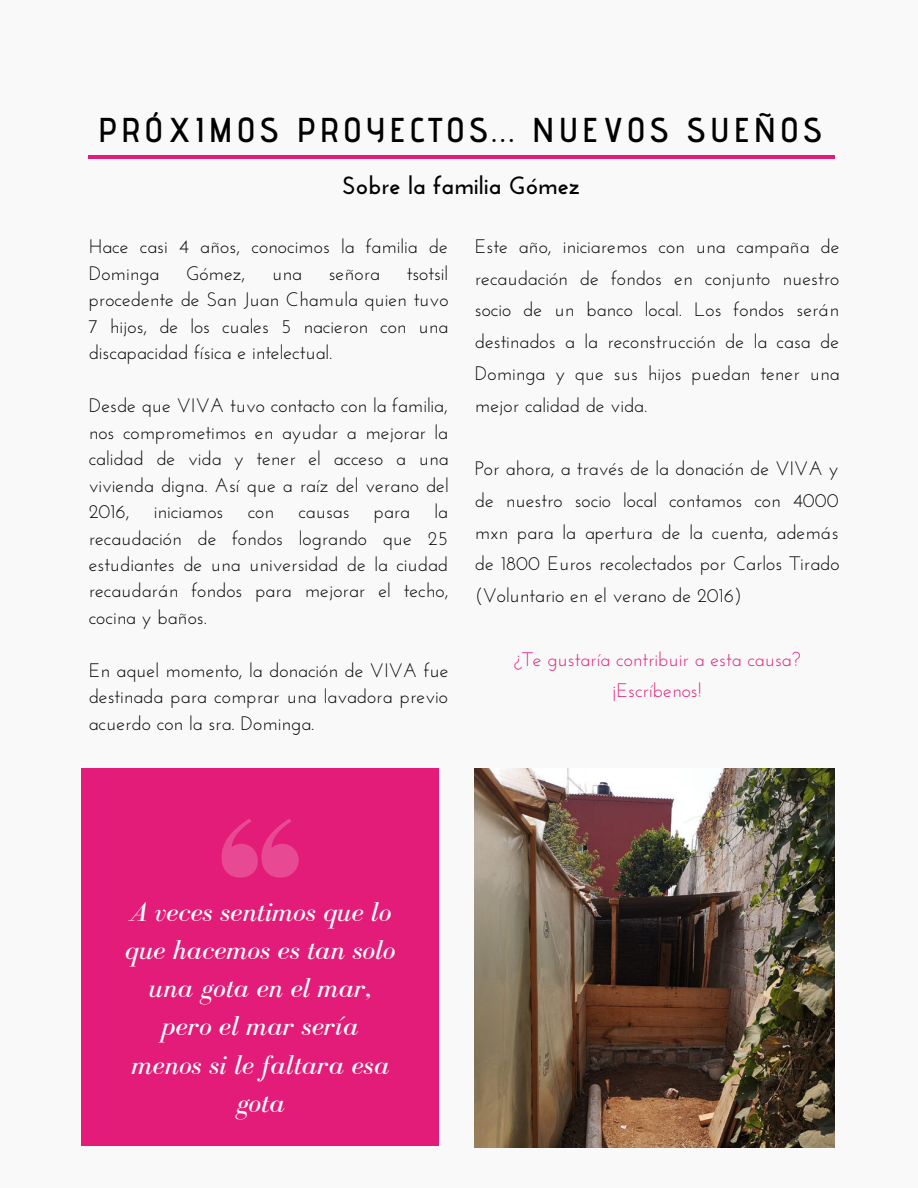
<style>
.page{position:relative;width:918px;height:1188px;background:#f9f9f9}
.page>*{position:absolute;margin:0;border:0;box-sizing:border-box;transform-origin:0 0}
.t1{font:600 34.5px "Advent Pro";letter-spacing:.115em;color:#000}
.t2{font:italic 28.2px/38.1px "Bodoni FLF";color:#fff;text-align:center}
.t3{font:700 24.9px "Josefin Sans";color:#000}
.t4{font:19.5px/26.4px "Josefin Sans";color:#000;text-align:justify}
.t5{font:19.5px/31.8px "Josefin Sans";color:#e31c79;text-align:center}
</style>
<div class="page">
<div style="left:82px;top:768px;width:357px;height:378px;background:#e31c79"></div>
<img style="left:475px;top:768px;width:360px;height:379px">
<hr style="left:88px;top:156px;width:747px;height:3px;background:#e31c79">
<svg style="left:221px;top:818px;width:78px;height:60px"></svg>
<h1 class="t1" style="left:98px;top:108px;width:726px">PRÓXIMOS PROYECTOS... NUEVOS SUEÑOS</h1>
<p class="t3" style="left:342px;top:175px;width:239px">Sobre la familia Gómez</p>
<p class="t4" style="left:89px;top:235px;width:361px">Hace casi 4 años, conocimos la familia de<br>Dominga</p>
<p class="t4" style="left:89px;top:262px;width:361px;text-indent:318px">tsotsil procedente de San Juan Chamula quien tuvo 7 hijos, de los cuales 5 nacieron con una discapacidad física e intelectual.</p>
<p class="t4" style="left:89px;top:394px;width:362px">Desde que VIVA tuvo contacto con la familia, nos comprometimos en ayudar a mejorar la calidad de vida y tener el acceso a una vivienda digna. Así que a raíz del verano del 2016, iniciamos con causas para la recaudación de fondos logrando que 25 estudiantes de una universidad de la ciudad recaudarán fondos para mejorar el techo, cocina y baños.</p>
<p class="t4" style="left:89px;top:659px;width:361px">En aquel momento, la donación de VIVA fue destinada para comprar una lavadora previo acuerdo con la sra. Dominga.</p>
<p class="t4" style="left:186px;top:262px;width:61px">Gómez,</p>
<p class="t4" style="left:272px;top:262px;width:31px">una</p>
<p class="t4" style="left:329px;top:262px;width:53px">señora</p>
<p class="t4" style="left:475px;top:232px;width:366px;line-height:31.8px">Este año, iniciaremos con una campaña de recaudación de fondos en conjunto nuestro socio de un banco local. Los fondos serán destinados a la reconstrucción de la casa de Dominga y que sus hijos puedan tener una mejor calidad de vida.</p>
<p class="t4" style="left:475px;top:454px;width:366px;line-height:31.8px">Por ahora, a través de la donación de VIVA y de nuestro socio local contamos con 4000 mxn para la apertura de la cuenta, además de 1800 Euros recolectados por Carlos Tirado (Voluntario en el verano de 2016)</p>
<p class="t5" style="left:514px;top:645px;width:288px">¿Te gustaría contribuir a esta causa? ¡Escríbenos!</p>
<h2 class="t2" style="left:125px;top:893px;width:272px">A veces sentimos que lo que hacemos es tan solo una gota en el mar, pero el mar sería menos si le faltara esa gota</h2>
</div>
